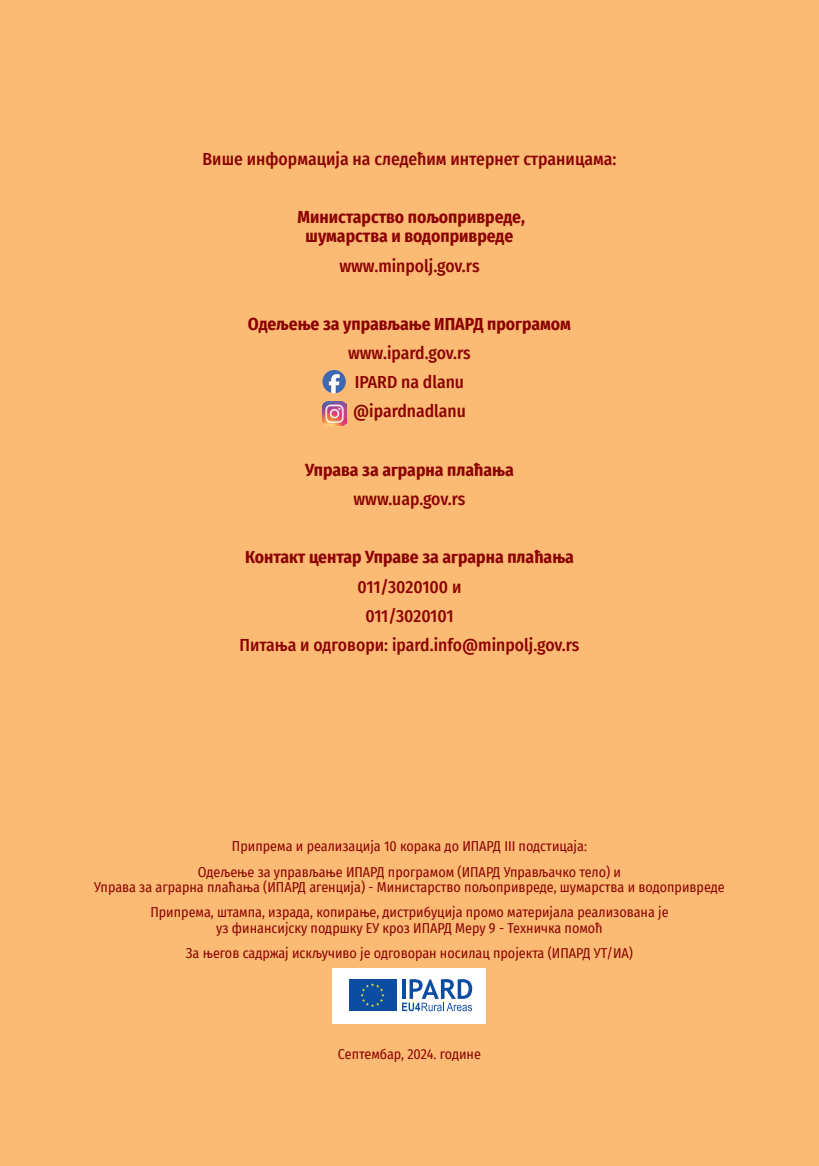
<style>
.page{position:relative;width:819px;height:1166px;background:#fcbb74}
.page>*{position:absolute;margin:0;border:0;box-sizing:border-box;transform-origin:0 0}
.t1{font:500 17.5px/29.2px "Fira Sans Condensed";color:#8b0202}
.t2{font:700 17.5px/19.2px "Fira Sans Condensed";color:#8b0202;text-align:center}
.t3{font:14px/25.4px "Fira Sans Condensed";color:#8b0202;text-align:center}
</style>
<div class="page">
<svg style="left:322px;top:370px;width:24px;height:23px"></svg>
<img style="left:322px;top:402px;width:24px;height:24px">
<div style="left:332px;top:968px;width:154px;height:55px;background:#fff"></div>
<div style="left:349px;top:979px;width:47px;height:32px;background:#0d4da1"></div>
<svg style="left:360px;top:983px;width:24px;height:24px"></svg>
<svg style="left:402px;top:979px;width:70px;height:32px"></svg>
<p class="t1" style="left:202px;top:143px;width:415px">Више информација на следећим интернет страницама:</p>
<p class="t2" style="left:297px;top:206px;width:229px">Министарство пољопривреде, шумарства и водопривреде</p>
<p class="t1" style="left:339px;top:250px;width:142px">www.minpolj.gov.rs</p>
<p class="t2" style="left:248px;top:313px;width:324px">Одељење за управљање ИПАРД програмом</p>
<p class="t1" style="left:348px;top:337px;width:124px">www.ipard.gov.rs<br>IPARD na dlanu @ipardnadlanu</p>
<p class="t2" style="left:305px;top:459px;width:210px">Управа за аграрна плаћања</p>
<p class="t1" style="left:353px;top:483px;width:113px">www.uap.gov.rs</p>
<p class="t2" style="left:245px;top:546px;width:330px">Контакт центар Управе за аграрна плаћања</p>
<p class="t1" style="left:239px;top:571px;width:341px;text-align:center">011/3020100 и<br>011/3020101<br>Питања и одговори: ipard.info@minpolj.gov.rs</p>
<p class="t3" style="left:198px;top:833px;width:424px">Припрема и реализација 10 корака до ИПАРД III подстицаја:<br>Одељење за управљање ИПАРД програмом (ИПАРД Управљачко тело) и</p>
<p class="t3" style="left:94px;top:874px;width:632px">Управа за аграрна плаћања (ИПАРД агенција) - Министарство пољопривреде, шумарства и водопривреде<br>Припрема, штампа, израда, копирање, дистрибуција промо материјала реализована је</p>
<p class="t3" style="left:186px;top:915px;width:448px">уз финансијску подршку ЕУ кроз ИПАРД Меру 9 - Техничка помоћ<br>За његов садржај искључиво је одговоран носилац пројекта (ИПАРД УТ/ИА)</p>
<p class="t3" style="left:338px;top:1041px;width:144px">Септембар, 2024. године</p>
</div>
